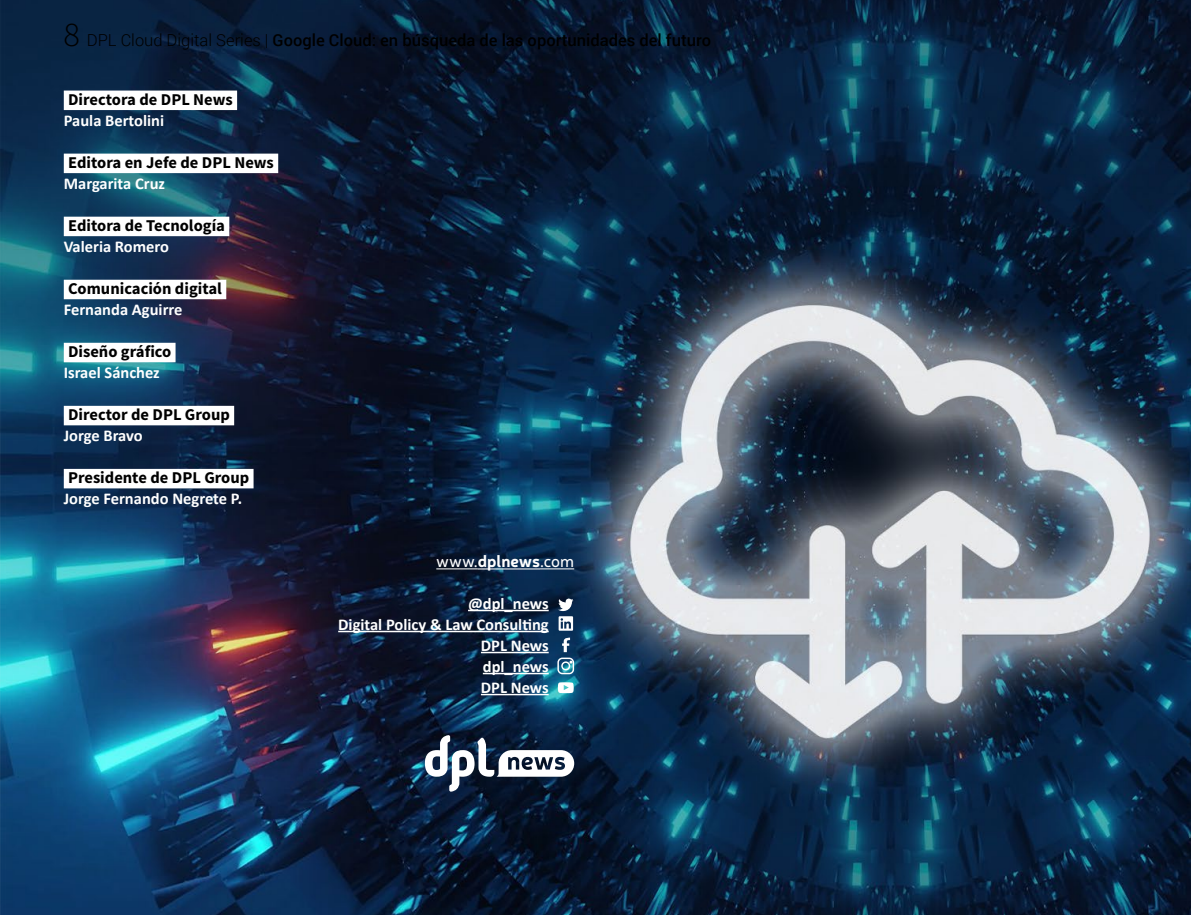
<style>
.page{position:relative;width:1191px;height:915px;background:#fff}
.page>*{position:absolute;margin:0;border:0;box-sizing:border-box;transform-origin:0 0}
.t1{font:700 16.5px/21px "Calibri";color:#fff;text-align:right}
.t2{font:700 16.5px "Source Sans Pro";color:#000}
.t3{font:500 16.5px "Roboto";color:#000}
.t4{font:16.5px "Neris";color:#fff}
.s1{font-family:"Source Sans Pro";font-weight:300;font-size:34.5px}
.s2{font-weight:300}
.s3{font-weight:700}
</style>
<div class="page">
<img style="left:0;top:0;width:1191px;height:914px">
<div style="left:64px;top:90px;width:173px;height:20px;background:#fff"></div>
<div style="left:64px;top:153px;width:214px;height:20px;background:#fff"></div>
<div style="left:64px;top:216px;width:165px;height:20px;background:#fff"></div>
<div style="left:64px;top:279px;width:162px;height:20px;background:#fff"></div>
<div style="left:64px;top:342px;width:111px;height:20px;background:#fff"></div>
<div style="left:64px;top:405px;width:170px;height:20px;background:#fff"></div>
<div style="left:64px;top:468px;width:189px;height:20px;background:#fff"></div>
<hr style="left:436px;top:568px;width:42px;height:1px;background:#fff">
<hr style="left:478px;top:568px;width:62px;height:1px;background:#fff">
<hr style="left:540px;top:568px;width:34px;height:1px;background:#fff">
<hr style="left:468px;top:609px;width:81px;height:2px;background:#fff">
<hr style="left:338px;top:630px;width:211px;height:2px;background:#fff">
<hr style="left:481px;top:651px;width:68px;height:2px;background:#fff">
<hr style="left:483px;top:672px;width:66px;height:2px;background:#fff">
<hr style="left:481px;top:693px;width:68px;height:2px;background:#fff">
<svg style="left:425px;top:734px;width:149px;height:57px"></svg>
<svg style="left:558px;top:597px;width:15px;height:33px"></svg>
<svg style="left:558px;top:682px;width:16px;height:11px"></svg>
<svg style="left:557px;top:636px;width:17px;height:38px"></svg>
<p class="t3" style="left:64px;top:28px;width:649px"><span class="s1">8</span> <span class="s2">DPL Cloud Digital Series |</span> Google Cloud: en búsqueda de las oportunidades del futuro</p>
<p class="t2" style="left:68px;top:88px;width:166px">Directora de DPL News</p>
<p class="t1" style="left:64px;top:109px;width:102px">Paula Bertolini</p>
<p class="t2" style="left:68px;top:151px;width:207px">Editora en Jefe de DPL News</p>
<p class="t1" style="left:64px;top:172px;width:103px">Margarita Cruz</p>
<p class="t2" style="left:68px;top:214px;width:158px">Editora de Tecnología</p>
<p class="t1" style="left:64px;top:235px;width:107px">Valeria Romero</p>
<p class="t2" style="left:68px;top:277px;width:155px">Comunicación digital</p>
<p class="t1" style="left:64px;top:298px;width:120px">Fernanda Aguirre</p>
<p class="t2" style="left:68px;top:340px;width:105px">Diseño gráfico</p>
<p class="t1" style="left:64px;top:361px;width:97px">Israel Sánchez</p>
<p class="t2" style="left:68px;top:403px;width:163px">Director de DPL Group</p>
<p class="t1" style="left:64px;top:424px;width:80px">Jorge Bravo</p>
<p class="t2" style="left:68px;top:466px;width:183px">Presidente de DPL Group</p>
<p class="t1" style="left:64px;top:487px;width:180px">Jorge Fernando Negrete P.</p>
<p class="t4" style="left:436px;top:550px;width:139px">www.<span class="s3">dplnews</span>.com</p>
<p class="t1" style="left:338px;top:592px;width:212px">@dpl_news<br>Digital Policy &amp; Law Consulting<br>DPL News<br>dpl_news<br>DPL News</p>
</div>
